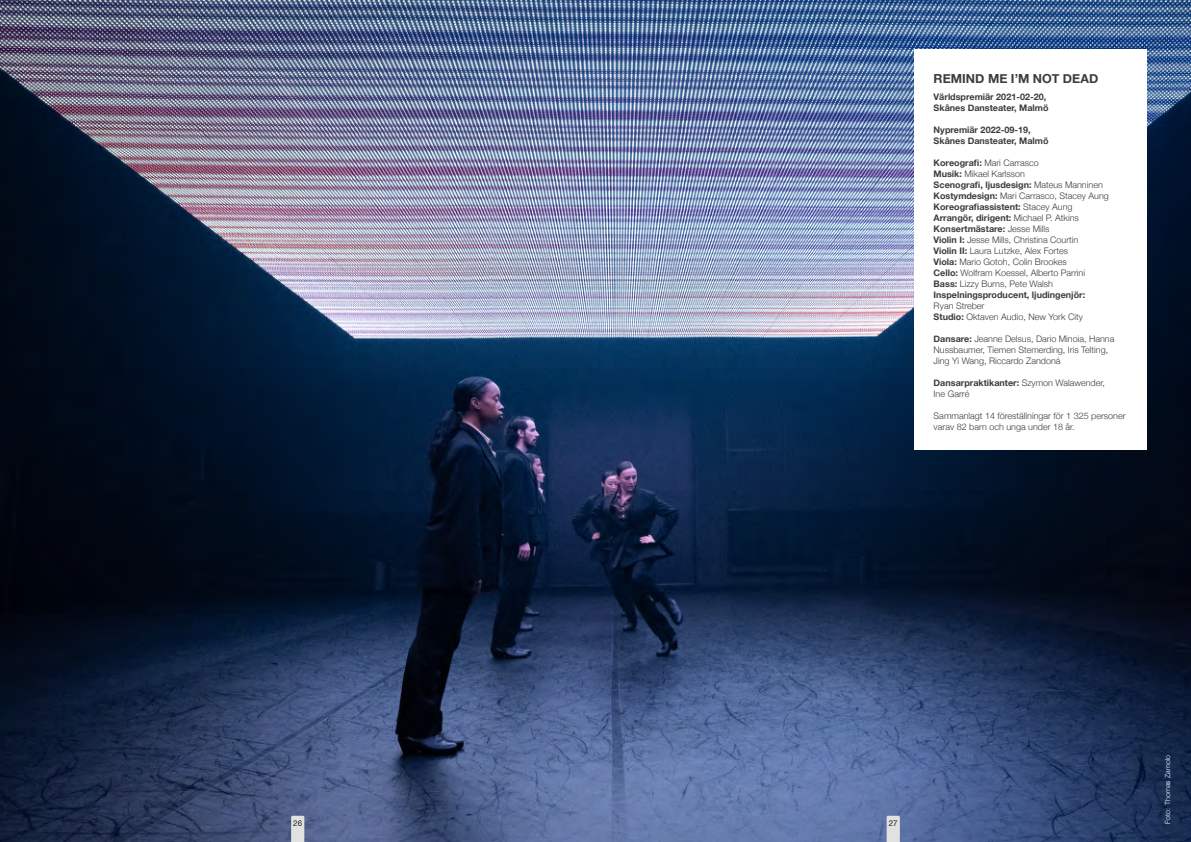
<style>
.page{position:relative;width:1191px;height:842px;background:#fff}
.page>*{position:absolute;margin:0;border:0;box-sizing:border-box;transform-origin:0 0}
.Mellanrubrik_-_Föres{font:700 12.5px "Helvetica Neue";letter-spacing:.005em;color:#3c3c3c}
.inforutor{font:300 9px/11px "Helvetica Neue";color:#3c3c3c}
.inforutor-2{font:700 9px/11px "Helvetica Neue";color:#3c3c3c}
.t1{font:8px "Helvetica Neue LT Pro";color:#231f20}
.Brödtext_Förvaltning{font:300 7px "Helvetica Neue";letter-spacing:.02em;color:#fff}
.s1{font-weight:700}
.s2{font-weight:300}
</style>
<div class="page">
<img style="left:0;top:0;width:1191px;height:842px">
<div style="left:913px;top:50px;width:233px;height:400px;background:#fff"></div>
<svg style="left:291px;top:816px;width:13px;height:26px"></svg>
<svg style="left:886px;top:816px;width:14px;height:26px"></svg>
<h4 class="Mellanrubrik_-_Föres" style="left:933px;top:69px;width:166px">REMIND ME I’M NOT DEAD</h4>
<p class="inforutor-2" style="left:933px;top:91px;width:116px">Världspremiär 2021-02-20,<br>Skånes Dansteater, Malmö</p>
<p class="inforutor-2" style="left:933px;top:124px;width:116px">Nypremiär 2022-09-19,<br>Skånes Dansteater, Malmö</p>
<p class="inforutor" style="left:933px;top:156px;width:107px"><span class="s1">Koreografi:</span> Mari Carrasco</p>
<p class="inforutor" style="left:933px;top:167px;width:93px"><span class="s1">Musik:</span> Mikael Karlsson</p>
<p class="inforutor-2" style="left:933px;top:179px;width:171px">Scenografi, ljusdesign: <span class="s2">Mateus Manninen</span></p>
<p class="inforutor" style="left:933px;top:189px;width:177px"><span class="s1">Kostymdesign:</span> Mari Carrasco, Stacey Aung</p>
<p class="inforutor-2" style="left:933px;top:201px;width:140px">Koreografiassistent: <span class="s2">Stacey Aung</span></p>
<p class="inforutor-2" style="left:933px;top:212px;width:147px">Arrangör, dirigent: <span class="s2">Michael P. Atkins</span></p>
<p class="inforutor-2" style="left:933px;top:223px;width:117px">Konsertmästare: <span class="s2">Jesse Mills</span></p>
<p class="inforutor" style="left:933px;top:233px;width:146px"><span class="s1">Violin I:</span> Jesse Mills, Christina Courtin</p>
<p class="inforutor" style="left:933px;top:244px;width:136px"><span class="s1">Violin II:</span> Laura Lutzke, Alex Fortes</p>
<p class="inforutor" style="left:933px;top:255px;width:135px"><span class="s1">Viola:</span> Mario Gotoh, Colin Brookes</p>
<p class="inforutor" style="left:933px;top:266px;width:153px"><span class="s1">Cello:</span> Wolfram Koessel, Alberto Parrini</p>
<p class="inforutor" style="left:933px;top:277px;width:121px"><span class="s1">Bass:</span> Lizzy Burns, Pete Walsh</p>
<p class="inforutor-2" style="left:933px;top:289px;width:153px">Inspelningsproducent, ljudingenjör:<br><span class="s2">Ryan Streber</span></p>
<p class="inforutor" style="left:933px;top:310px;width:151px"><span class="s1">Studio:</span> Oktaven Audio, New York City</p>
<p class="inforutor" style="left:933px;top:332px;width:182px"><span class="s1">Dansare:</span> Jeanne Delsus, Dario Minoia, Hanna<br>Nussbaumer, Tiemen Stemerding, Iris Telting,<br>Jing Yi Wang, Riccardo Zandoná</p>
<p class="inforutor" style="left:933px;top:376px;width:173px"><span class="s1">Dansarpraktikanter:</span> Szymon Walawender,<br>Ine Garré</p>
<p class="inforutor" style="left:933px;top:409px;width:193px">Sammanlagt 14 föreställningar för 1 325 personer varav 82 barn och unga under 18 år.</p>
<p class="t1" style="left:293px;top:818px;width:10px">26</p>
<p class="t1" style="left:888px;top:818px;width:10px">27</p>
<p class="Brödtext_Förvaltning" style="left:1162px;top:824px;width:70px;rotate:-90deg">Foto: Thomas Zamolo</p>
</div>
